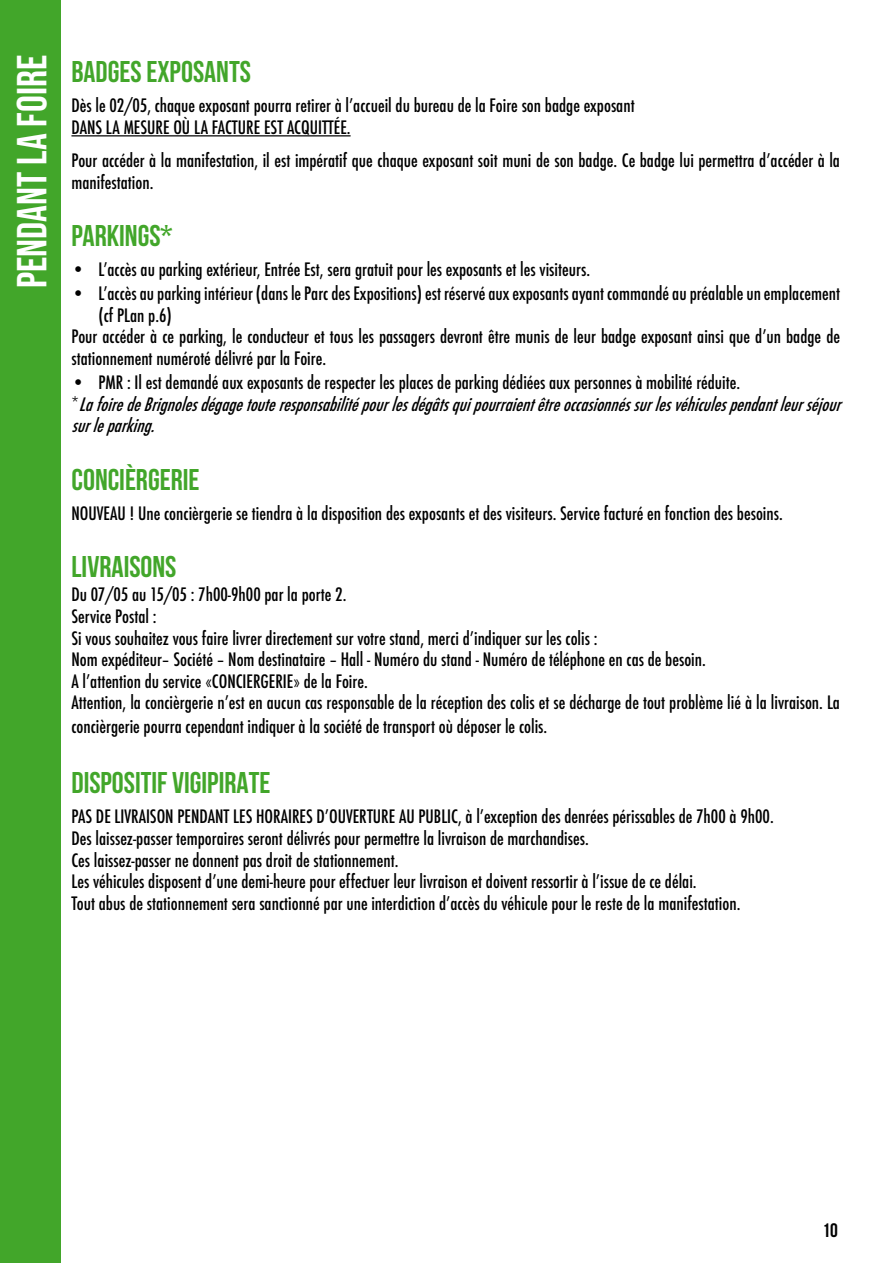
<style>
.page{position:relative;width:893px;height:1263px;background:#fff}
.page>*{position:absolute;margin:0;border:0;box-sizing:border-box;transform-origin:0 0}
.t1{font:42px "Bebas Neue";color:#fff}
.t2{font:700 30px "Bebas Neue";color:#42a62a}
.t3{font:30px "Bebas Neue";color:#42a62a}
.t4{font:700 19.5px "Bebas Neue";color:#000}
.t5{font:500 condensed 18px/21.6px "Futura";color:#000}
.t6{font:italic 500 condensed 18px/21.6px "Futura";color:#000}
.s1{font-style:normal}
</style>
<div class="page">
<hr style="left:71px;top:135px;width:280px;height:1px;background:#000">
<div style="left:0;top:0;width:60px;height:1263px;background:#42a62a"></div>
<h1 class="t1" style="left:8px;top:288px;width:234px;rotate:-90deg">PENDANT LA FOIRE</h1>
<h2 class="t3" style="left:71px;top:55px;width:181px">BADGES EXPOSANTS</h2>
<p class="t5" style="left:71px;top:95px;width:565px">Dès le 02/05, chaque exposant pourra retirer à l’accueil du bureau de la Foire son badge exposant<br>DANS LA MESURE OÙ LA FACTURE EST ACQUITTÉE.</p>
<p class="t5" style="left:71px;top:150px;width:770px">Pour accéder à la manifestation, il est impératif que chaque exposant soit muni de son badge. Ce badge lui permettra d’accéder à la manifestation.</p>
<h2 class="t2" style="left:71px;top:219px;width:103px">PARKINGS*</h2>
<p class="t5" style="left:71px;top:259px;width:520px">• L’accès au parking extérieur, Entrée Est, sera gratuit pour les exposants et les visiteurs.</p>
<p class="t5" style="left:71px;top:283px;width:770px">• L’accès au parking intérieur (dans le Parc des Expositions) est réservé aux exposants ayant commandé au préalable un emplacement</p>
<p class="t5" style="left:98px;top:304px;width:75px">(cf PLan p.6)</p>
<p class="t5" style="left:71px;top:326px;width:770px">Pour accéder à ce parking, le conducteur et tous les passagers devront être munis de leur badge exposant ainsi que d’un badge de</p>
<p class="t5" style="left:71px;top:348px;width:256px">stationnement numéroté délivré par la Foire.</p>
<p class="t6" style="left:71px;top:372px;width:777px"><span class="s1">• PMR : Il est demandé aux exposants de respecter les places de parking dédiées aux personnes à mobilité réduite.<br>*</span> LafoiredeBrignolesdégagetouteresponsabilitépourlesdégâtsquipourraientêtreoccasionnéssurlesvéhiculespendantleurséjour surleparking.</p>
<h2 class="t3" style="left:71px;top:462px;width:129px">CONCIÈRGERIE</h2>
<p class="t5" style="left:71px;top:502px;width:713px">NOUVEAU ! Une concièrgerie se tiendra à la disposition des exposants et des visiteurs. Service facturé en fonction des besoins.</p>
<h2 class="t2" style="left:71px;top:550px;width:107px">LIVRAISONS</h2>
<p class="t5" style="left:71px;top:584px;width:770px">Du 07/05 au 15/05 : 7h00-9h00 par la porte 2.<br>Service Postal :<br>Si vous souhaitez vous faire livrer directement sur votre stand, merci d’indiquer sur les colis :<br>Nom expéditeur– Société – Nom destinataire – Hall - Numéro du stand - Numéro de téléphone en cas de besoin.<br>A l’attention du service «CONCIERGERIE» de la Foire.<br>Attention, la concièrgerie n’est en aucun cas responsable de la réception des colis et se décharge de tout problème lié à la livraison. La</p>
<p class="t5" style="left:71px;top:716px;width:477px">concièrgerie pourra cependant indiquer à la société de transport où déposer le colis.</p>
<h2 class="t2" style="left:71px;top:766px;width:200px">DISPOSITIF VIGIPIRATE</h2>
<p class="t5" style="left:71px;top:806px;width:704px">PAS DE LIVRAISON PENDANT LES HORAIRES D’OUVERTURE AU PUBLIC, à l’exception des denrées périssables de 7h00 à 9h00.<br>Des laissez-passer temporaires seront délivrés pour permettre la livraison de marchandises.<br>Ces laissez-passer ne donnent pas droit de stationnement.<br>Les véhicules disposent d’une demi-heure pour effectuer leur livraison et doivent ressortir à l’issue de ce délai.<br>Tout abus de stationnement sera sanctionné par une interdiction d’accès du véhicule pour le reste de la manifestation.</p>
<p class="t4" style="left:822px;top:1220px;width:17px">10</p>
</div>
